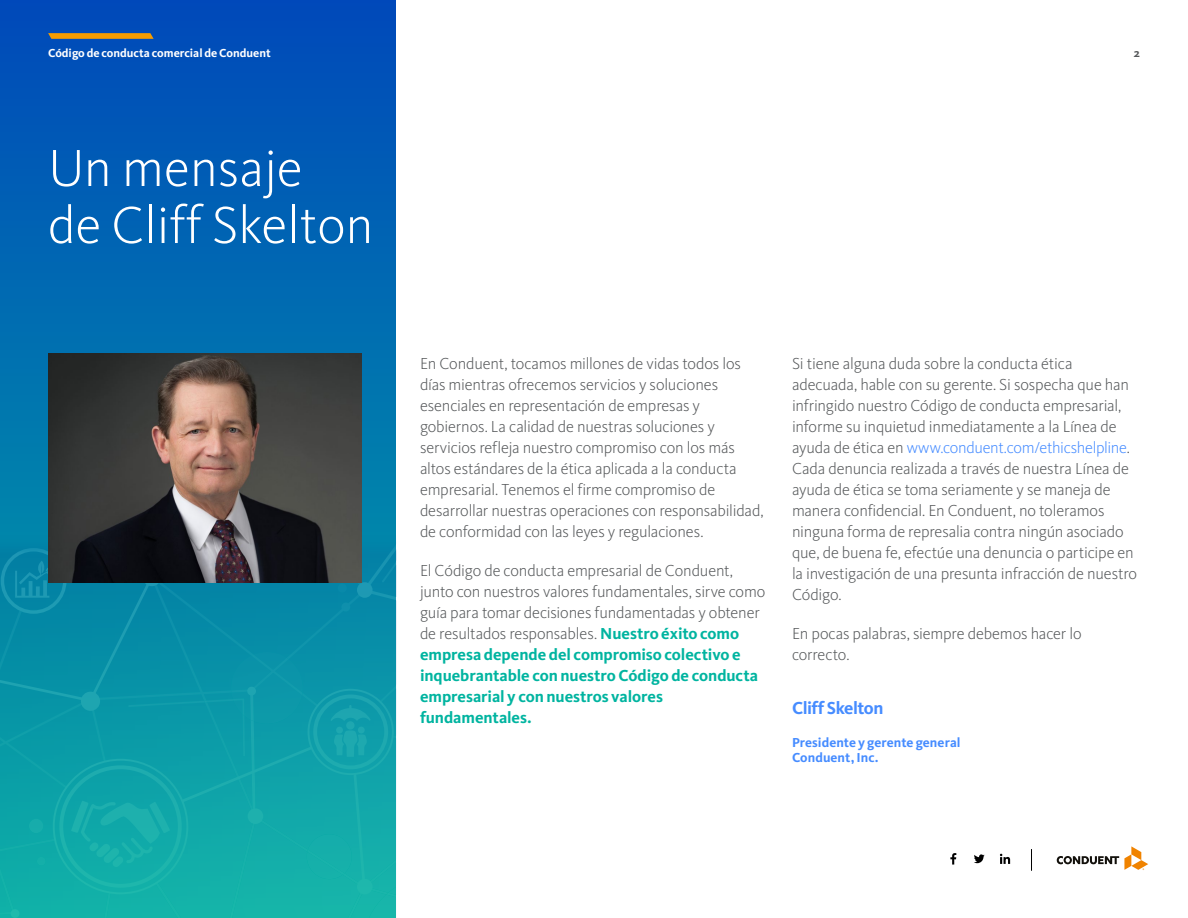
<style>
.page{position:relative;width:1188px;height:918px;background:#fff}
.page>*{position:absolute;margin:0;border:0;box-sizing:border-box;transform-origin:0 0}
.t1{font:300 54px/57px "Kievit Pro";color:#fff}
.t2{font:700 18px "Kievit Pro";letter-spacing:-.03em;color:#468cff}
.t3{font:300 16.5px/21px "Kievit Pro";letter-spacing:-.01em;color:#55585a}
.t4{font:700 13.5px/15px "Kievit Pro";color:#468cff}
.t5{font:700 12px "Kievit Pro";color:#fff}
.t6{font:700 12px "Kievit Pro";color:#55585a}
.s1{font-weight:700;color:#00b4a0}
.s2{color:#468cff}
</style>
<div class="page">
<svg style="left:0;top:0;width:395px;height:531px;background:#005fb3"></svg>
<img style="left:0;top:531px;width:396px;height:17px">
<svg style="left:0;top:548px;width:396px;height:370px;background:#0c9ca8"></svg>
<svg style="left:71px;top:800px;width:99px;height:67px;background:#14aba9"></svg>
<svg style="left:330px;top:705px;width:41px;height:52px;background:#14a1ac"></svg>
<svg style="left:15px;top:561px;width:39px;height:37px"></svg>
<img style="left:48px;top:354px;width:314px;height:229px">
<svg style="left:974px;top:854px;width:11px;height:9px"></svg>
<svg style="left:1000px;top:854px;width:10px;height:10px"></svg>
<svg style="left:950px;top:853px;width:6px;height:12px"></svg>
<svg style="left:1031px;top:849px;width:1px;height:22px"></svg>
<svg style="left:1057px;top:846px;width:91px;height:24px"></svg>
<svg style="left:48px;top:33px;width:106px;height:6px"></svg>
<p class="t5" style="left:48px;top:46px;width:224px">Código de conducta comercial de Conduent</p>
<p class="t6" style="left:1134px;top:46px;width:8px">2</p>
<h1 class="t1" style="left:48px;top:139px;width:327px">Un mensaje<br>de Cliff Skelton</h1>
<p class="t3" style="left:420px;top:353px;width:345px">En Conduent, tocamos millones de vidas todos los días mientras ofrecemos servicios y soluciones esenciales en representación de empresas y gobiernos. La calidad de nuestras soluciones y servicios refleja nuestro compromiso con los más altos estándares de la ética aplicada a la conducta empresarial. Tenemos el firme compromiso de desarrollar nuestras operaciones con responsabilidad, de conformidad con las leyes y regulaciones.</p>
<p class="t3" style="left:420px;top:560px;width:347px">El Código de conducta empresarial de Conduent, junto con nuestros valores fundamentales, sirve como guía para tomar decisiones fundamentadas y obtener de resultados responsables. <span class="s1">Nuestro éxito como empresa depende del compromiso colectivo e inquebrantable con nuestro Código de conducta empresarial y con nuestros valores fundamentales.</span></p>
<p class="t3" style="left:792px;top:353px;width:347px">Si tiene alguna duda sobre la conducta ética adecuada, hable con su gerente. Si sospecha que han infringido nuestro Código de conducta empresarial, informe su inquietud inmediatamente a la Línea de ayuda de ética en <span class="s2">www.conduent.com/ethicshelpline</span>.<br>Cada denuncia realizada a través de nuestra Línea de ayuda de ética se toma seriamente y se maneja de manera confidencial. En Conduent, no toleramos ninguna forma de represalia contra ningún asociado que, de buena fe, efectúe una denuncia o participe en la investigación de una presunta infracción de nuestro Código.</p>
<p class="t3" style="left:792px;top:623px;width:291px">En pocas palabras, siempre debemos hacer lo correcto.</p>
<p class="t2" style="left:792px;top:697px;width:93px">Cliff Skelton</p>
<p class="t4" style="left:792px;top:735px;width:170px">Presidente y gerente general<br>Conduent, Inc.</p>
</div>
